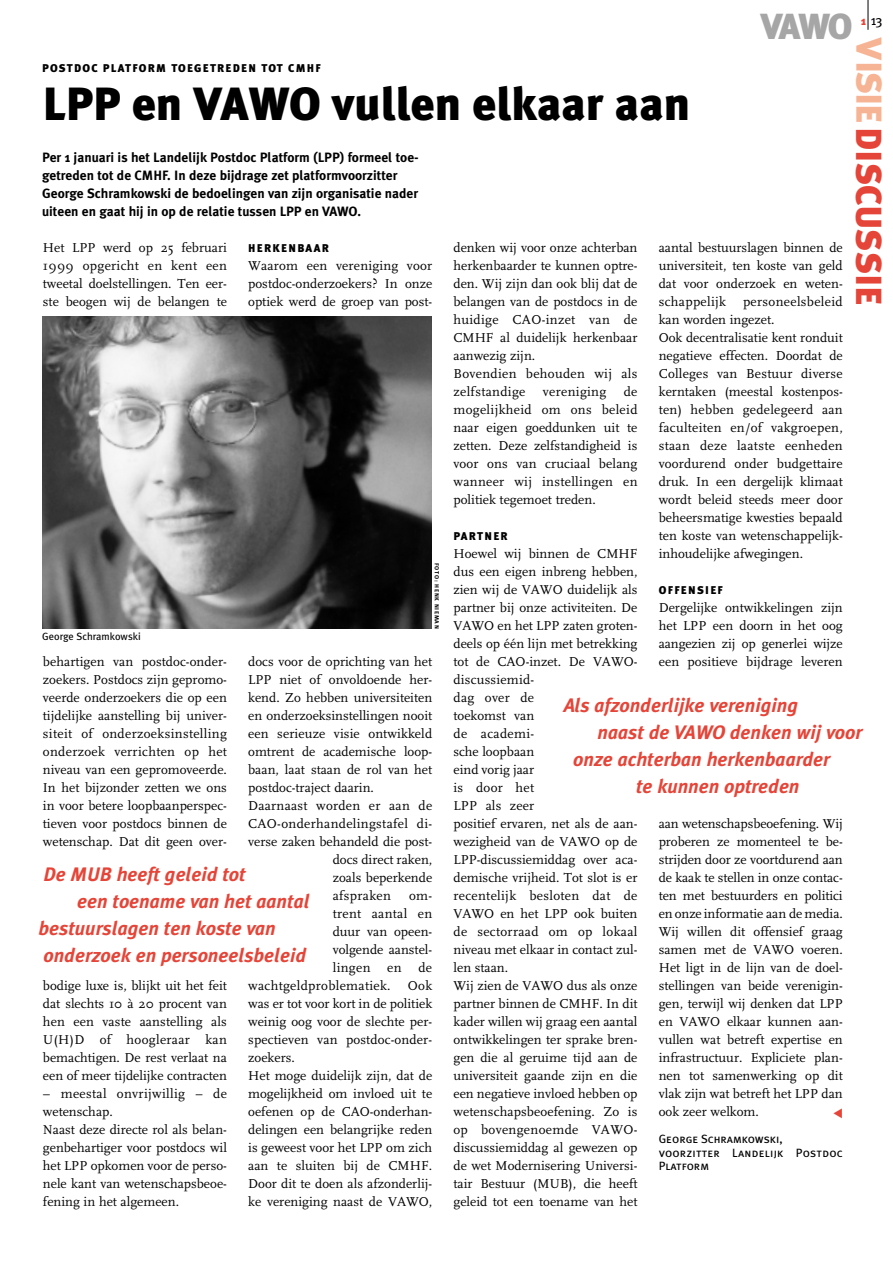
<style>
.page{position:relative;width:893px;height:1262px;background:#fff}
.page>*{position:absolute;margin:0;border:0;box-sizing:border-box;transform-origin:0 0}
.t1{font:900 46.5px "Meta Plus";color:#000}
.t2{font:900 36.3px "Meta Plus";color:#e54538}
.t3{font:900 36.3px "Meta Plus";color:#a6a6a6}
.t4{font:italic 700 19.5px "Meta Plus";color:#e54538}
.t5{font:13.5px/18px "FF Scala";color:#000;text-align:justify}
.t6{font:700 13.5px/18px "Meta Plus";color:#000}
.t7{font:13.5px "FF Scala";letter-spacing:.025em;color:#000}
.t8{font:13.5px "FF Scala";letter-spacing:.02em;color:#000}
.t9{font:13.5px "Meta Plus";color:#000}
.t10{font:12px/13.5px "Meta Plus Book Caps";letter-spacing:.005em;color:#000}
.t11{font:900 11.25px "Meta Plus";letter-spacing:.11em;color:#000}
.t12{font:10.5px "Meta Plus";color:#000}
.t13{font:700 6px "Meta Plus";letter-spacing:.11em;color:#000}
.s1{font-weight:900;font-size:11.7px;color:#e54538}
.s2{font-size:36px;color:#f6b494}
</style>
<div class="page">
<hr style="left:867px;top:0;width:1px;height:30px;background:#000">
<img style="left:42px;top:316px;width:390px;height:312px">
<h2 class="t3" style="left:760px;top:13px;width:93px">VAWO</h2>
<p class="t9" style="left:861px;top:16px;width:23px"><span class="s1">1</span> 13</p>
<h2 class="t2" style="left:881px;top:38px;width:268px;rotate:90deg"><span class="s2">VISIE</span> DISCUSSIE</h2>
<p class="t11" style="left:42px;top:64px;width:280px">POSTDOC PLATFORM TOEGETREDEN TOT CMHF</p>
<h1 class="t1" style="left:43px;top:87px;width:649px">LPP en VAWO vullen elkaar aan</h1>
<p class="t6" style="left:42px;top:150px;width:378px">Per 1 januari is het Landelijk Postdoc Platform (LPP) formeel toe&shy;getreden tot de CMHF. In deze bijdrage zet platformvoorzitter George Schramkowski de bedoelingen van zijn organisatie nader uiteen en gaat hij in op de relatie tussen LPP en VAWO.</p>
<p class="t5" style="left:43px;top:240px;width:185px">Het LPP werd op 25 februari 1999 opgericht en kent een tweetal doelstellingen. Ten eer&shy;ste beogen wij de belangen te</p>
<p class="t5" style="left:658px;top:240px;width:185px">aantal bestuurslagen binnen de universiteit, ten koste van geld dat voor onderzoek en weten&shy;schappelijk</p>
<p class="t5" style="left:453px;top:240px;width:185px;text-align:left">denken wij voor onze achterban herkenbaarder te kunnen optre&shy;den. Wij zijn dan ook blij dat de belangen van de postdocs in de huidige CAO-inzet van de<br>CMHF al duidelijk herkenbaar aanwezig zijn.<br>Bovendien behouden wij als zelfstandige</p>
<p class="t11" style="left:248px;top:244px;width:82px">HERKENBAAR</p>
<p class="t5" style="left:248px;top:258px;width:185px">Waarom een vereniging voor postdoc-onderzoekers? In onze optiek werd de groep van post-</p>
<p class="t5" style="left:658px;top:294px;width:185px;text-align:left;text-indent:84px">personeelsbeleid kan worden ingezet.<br>Ook decentralisatie kent ronduit negatieve effecten. Doordat de<br>Colleges van Bestuur diverse kerntaken (meestal kostenpos&shy;ten) hebben gedelegeerd aan faculteiten en/of vakgroepen, staan deze laatste eenheden voordurend onder budgettaire druk. In een dergelijk klimaat wordt beleid steeds meer door beheersmatige kwesties bepaald ten koste van wetenschappelijk&shy;inhoudelijke afwegingen.</p>
<p class="t11" style="left:658px;top:586px;width:66px">OFFENSIEF</p>
<p class="t5" style="left:658px;top:600px;width:185px">Dergelijke ontwikkelingen zijn het LPP een doorn in het oog aangezien zij op generlei wijze een positieve bijdrage leveren</p>
<p class="t5" style="left:453px;top:384px;width:185px;text-indent:170px">de mogelijkheid om ons beleid naar eigen goeddunken uit te zetten. Deze zelfstandigheid is voor ons van cruciaal belang wanneer wij instellingen en politiek tegemoet treden.</p>
<p class="t11" style="left:453px;top:532px;width:56px">PARTNER</p>
<p class="t5" style="left:453px;top:546px;width:185px;text-align:left">Hoewel wij binnen de CMHF dus een eigen inbreng hebben, zien wij de VAWO duidelijk als partner bij onze activiteiten. De<br>VAWO en het LPP zaten groten&shy;deels op één lijn met betrekking tot de CAO-inzet. De VAWO&shy;discussiemid-<br>dag over de<br>toekomst van<br>de academi-<br>sche loopbaan<br>eind vorig jaar<br>is door het<br>LPP als zeer<br>positief ervaren, net als de aan&shy;wezigheid van de VAWO op de<br>LPP-discussiemiddag over aca&shy;demische vrijheid. Tot slot is er recentelijk besloten dat de<br>VAWO en het LPP ook buiten de sectorraad om op lokaal niveau met elkaar in contact zul&shy;len staan.<br>Wij zien de VAWO dus als onze partner binnen de CMHF. In dit kader willen wij graag een aantal ontwikkelingen ter sprake bren&shy;gen die al geruime tijd aan de universiteit gaande zijn en die een negatieve invloed hebben op wetenschapsbeoefening. Zo is op bovengenoemde VAWO&shy;discussiemiddag al gewezen op de wet Modernisering Universi&shy;tair Bestuur (MUB), die heeft geleid tot een toename van het</p>
<p class="t7" style="left:543px;top:386px;width:65px">vereniging</p>
<p class="t13" style="left:439px;top:563px;width:67px;rotate:90deg">FOTO: HENK NIEMAN</p>
<p class="t12" style="left:42px;top:633px;width:100px">George Schramkowski</p>
<p class="t5" style="left:43px;top:654px;width:185px">behartigen van postdoc-onder&shy;zoekers. Postdocs zijn gepromo&shy;veerde onderzoekers die op een tijdelijke aanstelling bij univer&shy;siteit of onderzoeksinstelling onderzoek verrichten op het niveau van een gepromoveerde.<br>In het bijzonder zetten we ons in voor betere loopbaanperspec&shy;tieven voor postdocs binnen de wetenschap. Dat dit geen over-</p>
<p class="t5" style="left:248px;top:654px;width:185px">docs voor de oprichting van het</p>
<p class="t5" style="left:248px;top:672px;width:185px">LPP niet of onvoldoende her-</p>
<p class="t5" style="left:248px;top:690px;width:185px">kend. Zo hebben universiteiten</p>
<p class="t5" style="left:248px;top:708px;width:185px">en onderzoeksinstellingen nooit</p>
<p class="t5" style="left:248px;top:726px;width:185px">een serieuze visie ontwikkeld</p>
<p class="t5" style="left:248px;top:744px;width:185px">omtrent de academische loop-</p>
<p class="t5" style="left:248px;top:762px;width:185px">baan, laat staan de rol van het</p>
<p class="t5" style="left:248px;top:780px;width:127px">postdoc-traject daarin.</p>
<p class="t8" style="left:248px;top:800px;width:185px">Daarnaast worden er aan de</p>
<p class="t7" style="left:248px;top:818px;width:185px">CAO-onderhandelingstafel di-</p>
<p class="t5" style="left:248px;top:834px;width:185px">verse zaken behandeld die post-</p>
<p class="t5" style="left:333px;top:852px;width:101px">docs direct raken,</p>
<p class="t5" style="left:333px;top:870px;width:101px">zoals beperkende</p>
<p class="t7" style="left:333px;top:890px;width:60px">afspraken</p>
<p class="t5" style="left:409px;top:888px;width:25px">om-</p>
<p class="t7" style="left:333px;top:908px;width:101px">trent aantal en</p>
<p class="t5" style="left:333px;top:924px;width:101px">duur van opeen-</p>
<p class="t5" style="left:333px;top:942px;width:101px">volgende aanstel-</p>
<p class="t7" style="left:333px;top:962px;width:101px">lingen en de</p>
<p class="t7" style="left:248px;top:980px;width:144px">wachtgeldproblematiek.</p>
<h3 class="t4" style="left:563px;top:698px;width:236px">Als afzonderlijke vereniging</h3>
<h3 class="t4" style="left:597px;top:725px;width:266px">naast de VAWO denken wij voor</h3>
<h3 class="t4" style="left:573px;top:752px;width:258px">onze achterban herkenbaarder</h3>
<h3 class="t4" style="left:636px;top:779px;width:165px">te kunnen optreden</h3>
<p class="t5" style="left:658px;top:816px;width:185px">aan wetenschapsbeoefening. Wij proberen ze momenteel te be&shy;strijden door ze voortdurend aan de kaak te stellen in onze contac&shy;ten met bestuurders en politici en onze informatie aan de media.<br>Wij willen dit offensief graag samen met de VAWO voeren.<br>Het ligt in de lijn van de doel&shy;stellingen van beide verenigin&shy;gen, terwijl wij denken dat LPP en VAWO elkaar kunnen aan&shy;vullen wat betreft expertise en infrastructuur. Expliciete plan&shy;nen tot samenwerking op dit vlak zijn wat betreft het LPP dan ook zeer welkom.</p>
<p class="t10" style="left:658px;top:1132px;width:185px">George Schramkowski, voorzitter Landelijk Postdoc<br>Platform</p>
<h3 class="t4" style="left:43px;top:867px;width:204px">De MUB heeft geleid tot</h3>
<h3 class="t4" style="left:77px;top:894px;width:234px">een toename van het aantal</h3>
<h3 class="t4" style="left:39px;top:921px;width:239px">bestuurslagen ten koste van</h3>
<h3 class="t4" style="left:43px;top:948px;width:264px">onderzoek en personeelsbeleid</h3>
<p class="t5" style="left:43px;top:978px;width:185px">bodige luxe is, blijkt uit het feit dat slechts 10 à 20 procent van hen een vaste aanstelling als U(H)D of hoogleraar kan bemachtigen. De rest verlaat na een of meer tijdelijke contracten</p>
<p class="t5" style="left:43px;top:1086px;width:185px;text-align:left">– meestal onvrijwillig – de wetenschap.<br>Naast deze directe rol als belan&shy;genbehartiger voor postdocs wil het LPP opkomen voor de perso&shy;nele kant van wetenschapsbeoe&shy;fening in het algemeen.</p>
<p class="t5" style="left:248px;top:978px;width:185px;text-align:left;text-indent:160px">Ook was er tot voor kort in de politiek weinig oog voor de slechte per&shy;spectieven van postdoc-onder&shy;zoekers.<br>Het moge duidelijk zijn, dat de mogelijkheid om invloed uit te oefenen op de CAO-onderhan&shy;delingen een belangrijke reden is geweest voor het LPP om zich aan te sluiten bij de CMHF.<br>Door dit te doen als afzonderlij&shy;ke vereniging naast de VAWO,</p>
</div>
